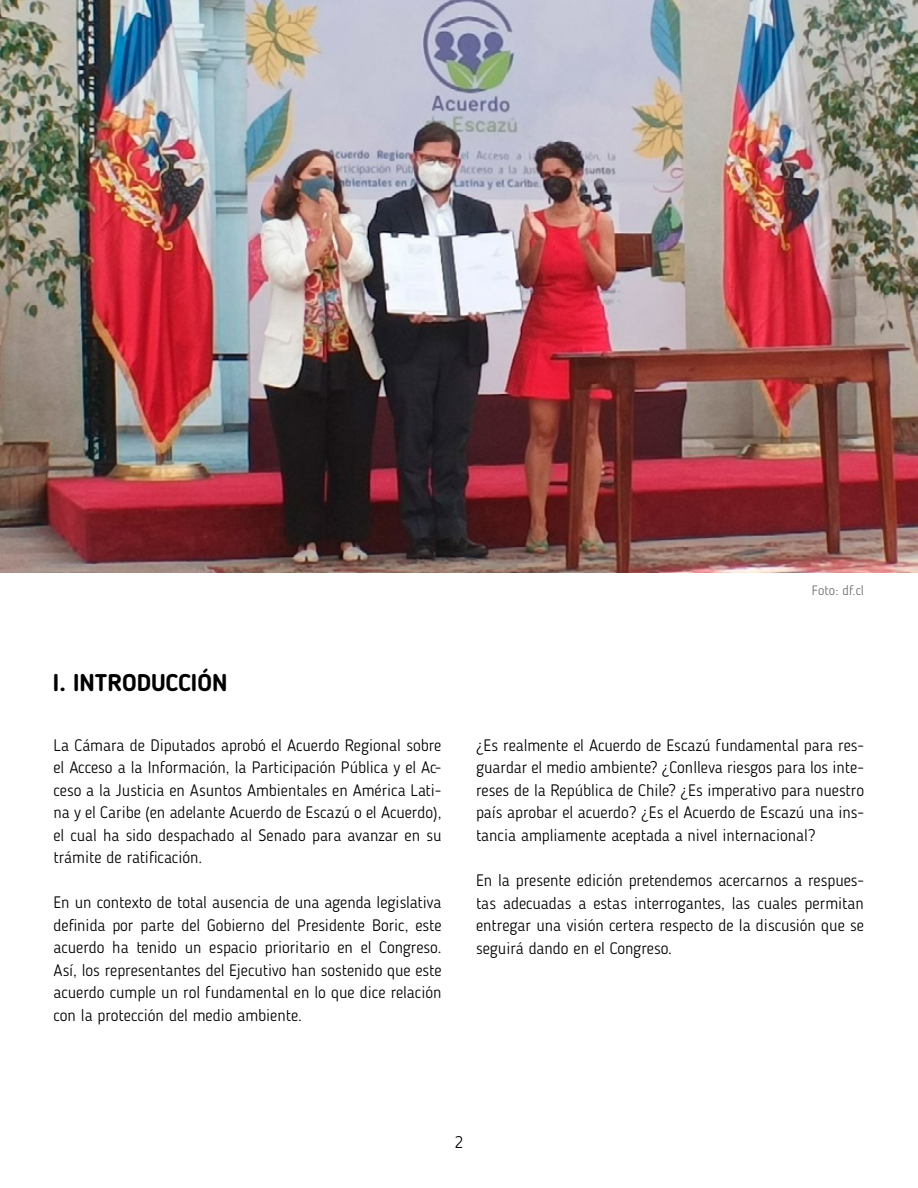
<style>
.page{position:relative;width:918px;height:1188px;background:#fff}
.page>*{position:absolute;margin:0;border:0;box-sizing:border-box;transform-origin:0 0}
.t1{font:700 24px "Blogger Sans";color:#000}
.t2{font:300 16.5px/22.5px "Blogger Sans";color:#000;text-align:justify}
.t3{font:300 13.5px "Blogger Sans";color:#706f6f}
</style>
<div class="page">
<img style="left:0;top:0;width:918px;height:572px">
<h1 class="t1" style="left:53px;top:668px;width:176px">I. INTRODUCCIÓN</h1>
<p class="t2" style="left:54px;top:734px;width:390px">La Cámara de Diputados aprobó el Acuerdo Regional sobre el Acceso a la Información, la Participación Pública y el Ac&shy;ceso a la Justicia en Asuntos Ambientales en América Lati&shy;na y el Caribe (en adelante Acuerdo de Escazú o el Acuerdo), el cual ha sido despachado al Senado para avanzar en su trámite de ratificación.</p>
<p class="t2" style="left:54px;top:891px;width:390px">En un contexto de total ausencia de una agenda legislativa definida por parte del Gobierno del Presidente Boric, este acuerdo ha tenido un espacio prioritario en el Congreso.<br>Así, los representantes del Ejecutivo han sostenido que este acuerdo cumple un rol fundamental en lo que dice relación con la protección del medio ambiente.</p>
<p class="t3" style="left:812px;top:582px;width:54px">Foto: df.cl</p>
<p class="t2" style="left:476px;top:734px;width:390px">¿Es realmente el Acuerdo de Escazú fundamental para res&shy;guardar el medio ambiente? ¿Conlleva riesgos para los inte&shy;reses de la República de Chile? ¿Es imperativo para nuestro país aprobar el acuerdo? ¿Es el Acuerdo de Escazú una ins&shy;tancia ampliamente aceptada a nivel internacional?</p>
<p class="t2" style="left:476px;top:869px;width:390px">En la presente edición pretendemos acercarnos a respues&shy;tas adecuadas a estas interrogantes, las cuales permitan entregar una visión certera respecto de la discusión que se seguirá dando en el Congreso.</p>
<p class="t2" style="left:455px;top:1131px;width:10px">2</p>
</div>
